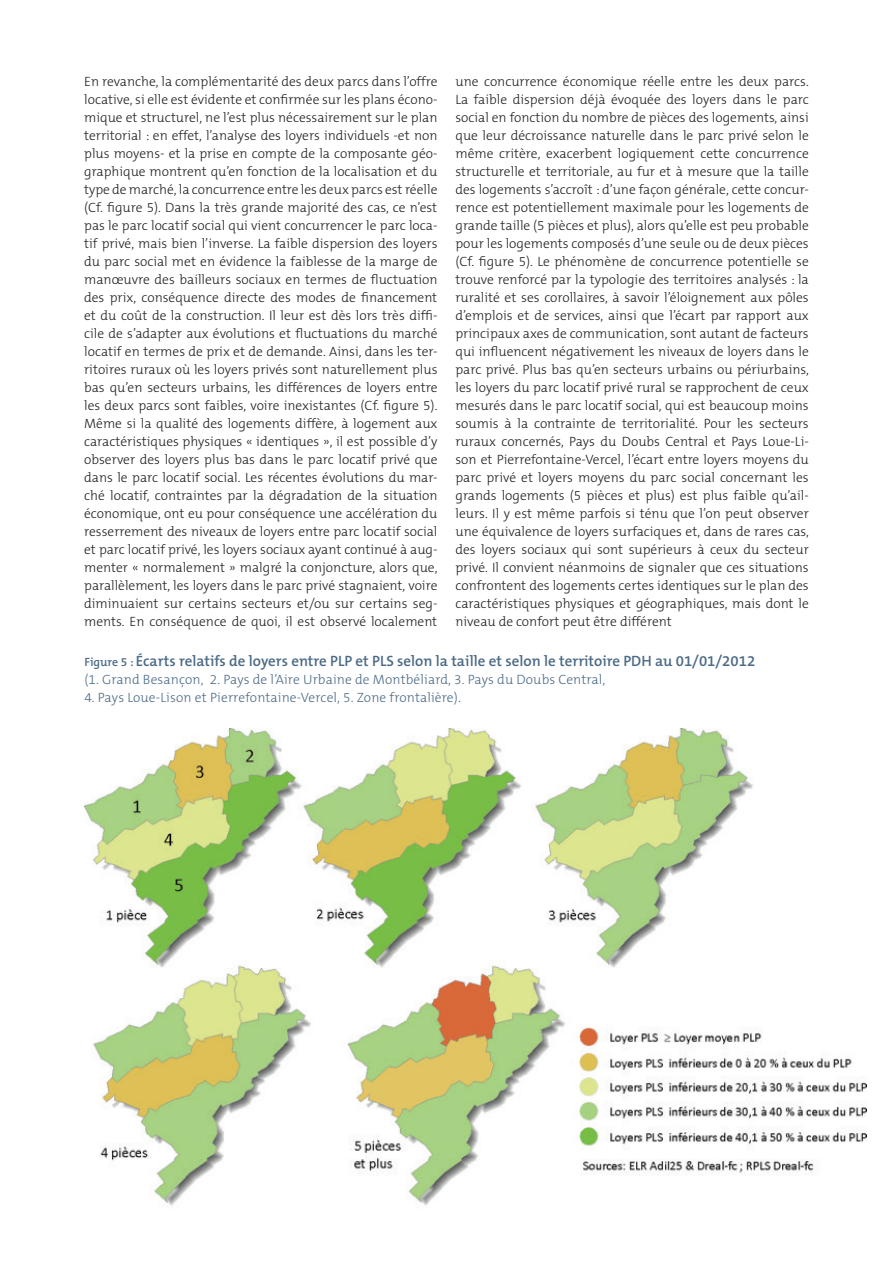
<style>
.page{position:relative;width:893px;height:1263px;background:#fff}
.page>*{position:absolute;margin:0;border:0;box-sizing:border-box;transform-origin:0 0}
.t1{font:600 15px "The Mix B6";color:#4c6b86}
.t2{font:300 13.5px/18px "The Mix B3";color:#231f20;text-align:justify}
.t3{font:300 13.5px "The Mix B3";letter-spacing:.01em;color:#4c6b86}
.s1{font-size:12px}
</style>
<div class="page">
<img style="left:84px;top:729px;width:783px;height:477px">
<p class="t2" style="left:84px;top:73px;width:355px">En revanche, la complémentarité des deux parcs dans l’offre locative, si elle est évidente et confirmée sur les plans écono&shy;mique et structurel, ne l’est plus nécessairement sur le plan territorial : en effet, l’analyse des loyers individuels -et non plus moyens- et la prise en compte de la composante géo&shy;graphique montrent qu’en fonction de la localisation et du type de marché, la concurrence entre les deux parcs est réelle (Cf. figure 5). Dans la très grande majorité des cas, ce n’est pas le parc locatif social qui vient concurrencer le parc loca&shy;tif privé, mais bien l’inverse. La faible dispersion des loyers du parc social met en évidence la faiblesse de la marge de manœuvre des bailleurs sociaux en termes de fluctuation des prix, conséquence directe des modes de financement et du coût de la construction. Il leur est dès lors très diffi&shy;cile de s’adapter aux évolutions et fluctuations du marché locatif en termes de prix et de demande. Ainsi, dans les ter&shy;ritoires ruraux où les loyers privés sont naturellement plus bas qu’en secteurs urbains, les différences de loyers entre les deux parcs sont faibles, voire inexistantes (Cf. figure 5).<br>Même si la qualité des logements diffère, à logement aux caractéristiques physiques « identiques », il est possible d’y observer des loyers plus bas dans le parc locatif privé que dans le parc locatif social. Les récentes évolutions du mar&shy;ché locatif, contraintes par la dégradation de la situation économique, ont eu pour conséquence une accélération du resserrement des niveaux de loyers entre parc locatif social et parc locatif privé, les loyers sociaux ayant continué à aug&shy;menter « normalement » malgré la conjoncture, alors que, parallèlement, les loyers dans le parc privé stagnaient, voire diminuaient sur certains secteurs et/ou sur certains seg&shy;ments. En conséquence de quoi, il est observé localement</p>
<p class="t2" style="left:455px;top:73px;width:355px">une concurrence économique réelle entre les deux parcs.<br>La faible dispersion déjà évoquée des loyers dans le parc social en fonction du nombre de pièces des logements, ainsi que leur décroissance naturelle dans le parc privé selon le même critère, exacerbent logiquement cette concurrence structurelle et territoriale, au fur et à mesure que la taille des logements s’accroît : d’une façon générale, cette concur&shy;rence est potentiellement maximale pour les logements de grande taille (5 pièces et plus), alors qu’elle est peu probable pour les logements composés d’une seule ou de deux pièces (Cf. figure 5). Le phénomène de concurrence potentielle se trouve renforcé par la typologie des territoires analysés : la ruralité et ses corollaires, à savoir l’éloignement aux pôles d’emplois et de services, ainsi que l’écart par rapport aux principaux axes de communication, sont autant de facteurs qui influencent négativement les niveaux de loyers dans le parc privé. Plus bas qu’en secteurs urbains ou périurbains, les loyers du parc locatif privé rural se rapprochent de ceux mesurés dans le parc locatif social, qui est beaucoup moins soumis à la contrainte de territorialité. Pour les secteurs ruraux concernés, Pays du Doubs Central et Pays Loue-Li&shy;son et Pierrefontaine-Vercel, l’écart entre loyers moyens du parc privé et loyers moyens du parc social concernant les grands logements (5 pièces et plus) est plus faible qu’ail&shy;leurs. Il y est même parfois si ténu que l’on peut observer une équivalence de loyers surfaciques et, dans de rares cas, des loyers sociaux qui sont supérieurs à ceux du secteur privé. Il convient néanmoins de signaler que ces situations confrontent des logements certes identiques sur le plan des caractéristiques physiques et géographiques, mais dont le niveau de confort peut être différent</p>
<p class="t1" style="left:84px;top:653px;width:672px"><span class="s1">Figure 5 :</span> Écarts relatifs de loyers entre PLP et PLS selon la taille et selon le territoire PDH au 01/01/2012</p>
<p class="t3" style="left:84px;top:672px;width:522px">(1. Grand Besançon, 2. Pays de l’Aire Urbaine de Montbéliard, 3. Pays du Doubs Central,</p>
<p class="t3" style="left:84px;top:690px;width:378px">4. Pays Loue-Lison et Pierrefontaine-Vercel, 5. Zone frontalière).</p>
</div>
